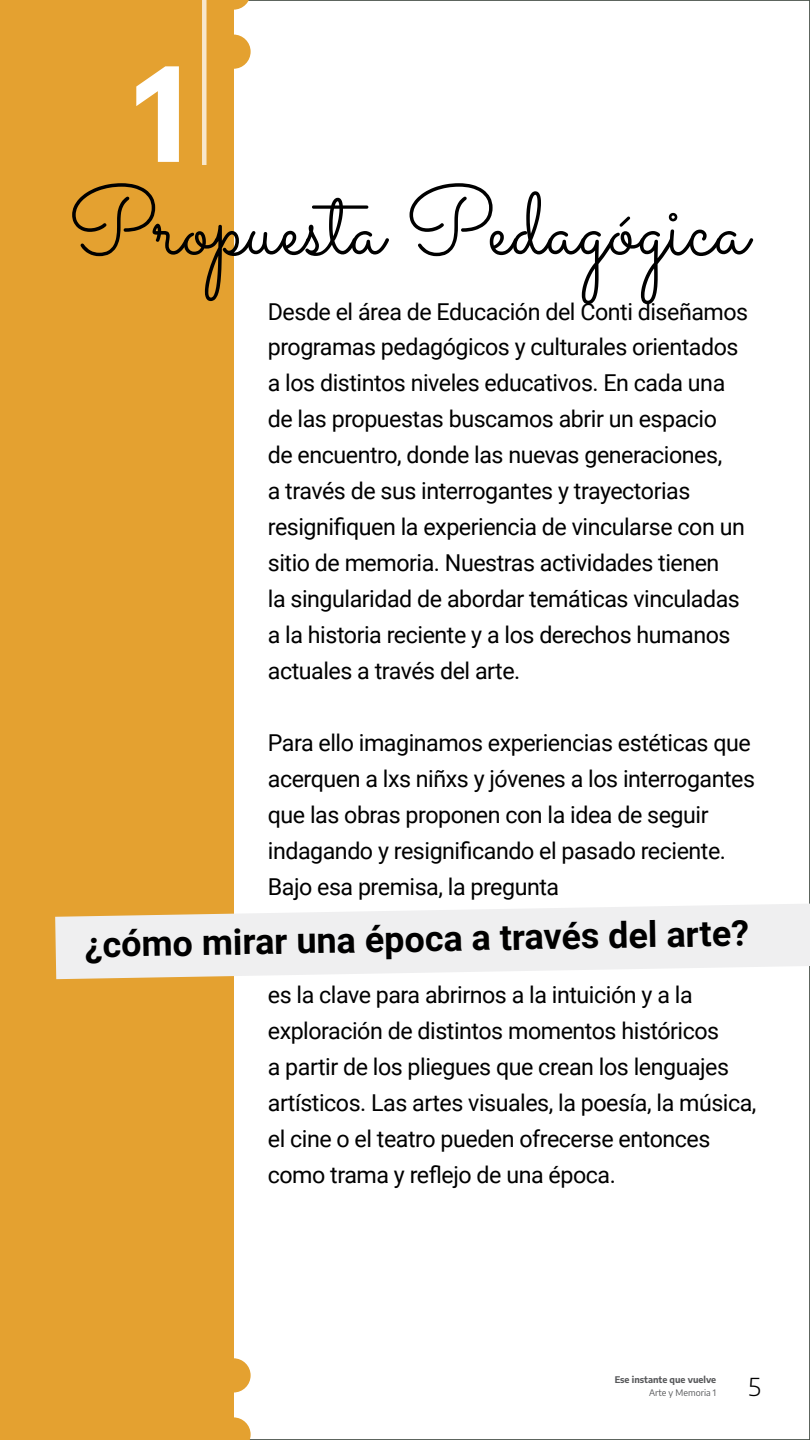
<style>
.page{position:relative;width:810px;height:1440px;background:#fff}
.page>*{position:absolute;margin:0;border:0;box-sizing:border-box;transform-origin:0 0}
.t1{font:700 128.7px "Encode Sans";color:#fff}
.t2{font:95.4px "Sacramento";color:#000}
.t3{font:700 35.92px "Roboto";color:#000}
.t4{font:300 24.75px "Encode Sans";color:#000}
.t5{font:23.25px/36px "Roboto";letter-spacing:-.02em;color:#000}
.t6{font:700 9px "Encode Sans";color:#58595b}
.t7{font:9px "Encode Sans";color:#58595b}
</style>
<div class="page">
<div style="left:0;top:0;width:810px;height:1440px;background:#fff;border:1px solid #475048"></div>
<div style="left:0;top:0;width:234px;height:1440px;background:#e4a130"></div>
<div style="left:216px;top:1358px;width:35px;height:35px;background:#e4a130;border-radius:50%"></div>
<svg style="left:234px;top:1417px;width:17px;height:23px"></svg>
<div style="left:216px;top:35px;width:35px;height:34px;background:#e4a130;border-radius:50%"></div>
<svg style="left:234px;top:0;width:17px;height:10px"></svg>
<div style="left:202px;top:0;width:5px;height:165px;background:#f8e7cb"></div>
<svg style="left:55px;top:904px;width:755px;height:75px;fill:#efeff0"></svg>
<h1 class="t1" style="left:135px;top:17px;width:55px">1</h1>
<h2 class="t2" style="left:68px;top:165px;width:682px">Propuesta Pedagógica</h2>
<p class="t5" style="left:268px;top:292px;width:482px">Desde el área de Educación del Conti diseñamos programas pedagógicos y culturales orientados a los distintos niveles educativos. En cada una de las propuestas buscamos abrir un espacio<br>de encuentro, donde las nuevas generaciones,<br>a través de sus interrogantes y trayectorias resignifiquen la experiencia de vincularse con un sitio de memoria. Nuestras actividades tienen<br>la singularidad de abordar temáticas vinculadas a la historia reciente y a los derechos humanos actuales a través del arte.</p>
<p class="t5" style="left:268px;top:724px;width:489px">Para ello imaginamos experiencias estéticas que acerquen a lxs niñxs y jóvenes a los interrogantes que las obras proponen con la idea de seguir indagando y resignificando el pasado reciente.<br>Bajo esa premisa, la pregunta</p>
<h3 class="t3" style="left:84px;top:919px;width:666px;rotate:-1deg">¿cómo mirar una época a través del arte?</h3>
<p class="t5" style="left:268px;top:976px;width:490px">es la clave para abrirnos a la intuición y a la exploración de distintos momentos históricos<br>a partir de los pliegues que crean los lenguajes artísticos. Las artes visuales, la poesía, la música, el cine o el teatro pueden ofrecerse entonces como trama y reflejo de una época.</p>
<p class="t6" style="left:615px;top:1373px;width:103px">Ese instante que vuelve</p>
<p class="t7" style="left:649px;top:1386px;width:69px">Arte y Memoria 1</p>
<p class="t4" style="left:748px;top:1370px;width:14px">5</p>
</div>
